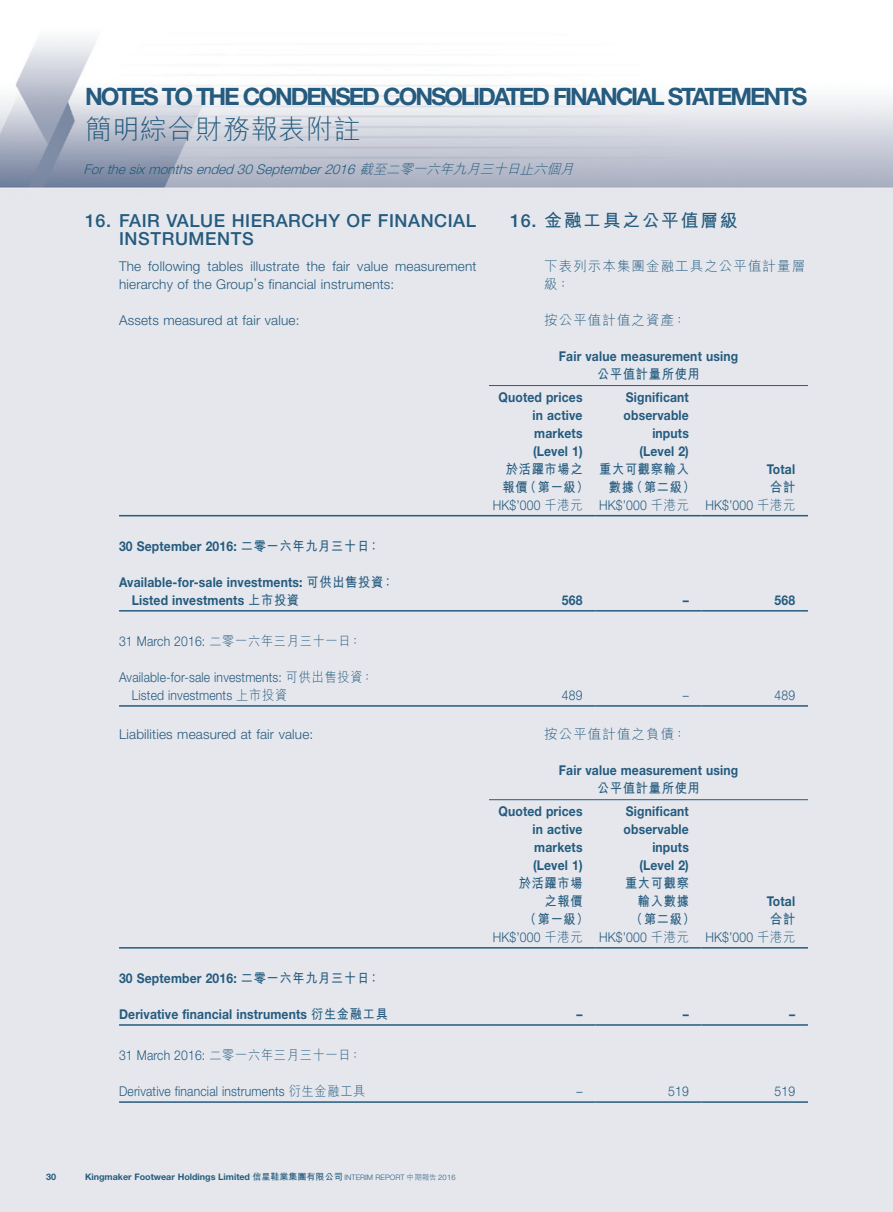
<style>
.page{position:relative;width:893px;height:1212px;background:#fff}
.page>*{position:absolute;margin:0;border:0;box-sizing:border-box;transform-origin:0 0}
.t1{font:300 27px "M Hei HK";letter-spacing:.025em;color:#255b7e}
.t2{font:700 24px "Helvetica Neue LT Std";letter-spacing:-.09em;color:#255b7e}
.Heading_1{font:500 18px/18px "Helvetica Neue LT Std";letter-spacing:.03em;color:#255b7e}
.C_Heading_1{font:700 18px "M Hei HK";letter-spacing:.085em;color:#255b7e}
.Body_Text{font:700 13.5px "Helvetica Neue LT Std";letter-spacing:.015em;color:#255b7e;scale:.9 1}
.Body_Text-2{font:300 13.5px "Helvetica Neue LT Std";letter-spacing:.015em;color:#255b7e;scale:.9 1}
.Body_Text-3{font:300 13.5px/18px "Helvetica Neue LT Std";letter-spacing:.015em;color:#255b7e}
.Body_Text-4{font:700 13.5px "M Hei HK";letter-spacing:.065em;color:#255b7e;scale:.9 1}
.t3{font:italic 300 13.5px "Helvetica Neue LT Std";color:#255b7e}
.C_Body_Text{font:300 13.5px "M Hei HK";letter-spacing:.08em;color:#255b7e}
.t4{font:700 9px "Helvetica Neue LT Std";color:#255b7e}
.s1{font-family:"M Hei HK"}
.s2{font-family:"Helvetica Neue LT Std";font-weight:500}
.s3{font-weight:300;font-size:7.5px}
.s4{font-family:"M Hei HK";font-weight:300;font-size:7.5px}
</style>
<div class="page">
<img style="left:0;top:38px;width:893px;height:1174px">
<hr style="left:489px;top:385px;width:319px;height:1px;background:#255b7e">
<hr style="left:119px;top:515px;width:370px;height:1px;background:#255b7e">
<hr style="left:489px;top:515px;width:106px;height:1px;background:#255b7e">
<hr style="left:595px;top:515px;width:107px;height:1px;background:#255b7e">
<hr style="left:702px;top:515px;width:106px;height:1px;background:#255b7e">
<hr style="left:119px;top:610px;width:370px;height:1px;background:#255b7e">
<hr style="left:489px;top:610px;width:106px;height:1px;background:#255b7e">
<hr style="left:595px;top:610px;width:107px;height:1px;background:#255b7e">
<hr style="left:702px;top:610px;width:106px;height:1px;background:#255b7e">
<hr style="left:119px;top:705px;width:370px;height:2px;background:#255b7e">
<hr style="left:489px;top:705px;width:106px;height:2px;background:#255b7e">
<hr style="left:595px;top:705px;width:107px;height:2px;background:#255b7e">
<hr style="left:702px;top:705px;width:106px;height:2px;background:#255b7e">
<hr style="left:489px;top:799px;width:319px;height:1px;background:#255b7e">
<hr style="left:119px;top:947px;width:370px;height:1px;background:#255b7e">
<hr style="left:489px;top:947px;width:106px;height:1px;background:#255b7e">
<hr style="left:595px;top:947px;width:107px;height:1px;background:#255b7e">
<hr style="left:702px;top:947px;width:106px;height:1px;background:#255b7e">
<hr style="left:119px;top:1024px;width:370px;height:2px;background:#255b7e">
<hr style="left:489px;top:1024px;width:106px;height:2px;background:#255b7e">
<hr style="left:595px;top:1024px;width:107px;height:2px;background:#255b7e">
<hr style="left:702px;top:1024px;width:106px;height:2px;background:#255b7e">
<hr style="left:119px;top:1101px;width:370px;height:2px;background:#255b7e">
<hr style="left:489px;top:1101px;width:106px;height:2px;background:#255b7e">
<hr style="left:595px;top:1101px;width:107px;height:2px;background:#255b7e">
<hr style="left:702px;top:1101px;width:106px;height:2px;background:#255b7e">
<h2 class="t2" style="left:85px;top:81px;width:724px">NOTES TO THE CONDENSED CONSOLIDATED FINANCIAL STATEMENTS</h2>
<h1 class="t1" style="left:85px;top:115px;width:277px">簡明綜合財務報表附註</h1>
<p class="t3" style="left:84px;top:161px;width:495px">For the six months ended 30 September 2016 <span class="s1">截至二零一六年九月三十日止六個月</span></p>
<p class="C_Heading_1" style="left:510px;top:207px;width:229px"><span class="s2">16.</span> 金融工具之公平值層級</p>
<p class="C_Body_Text" style="left:544px;top:259px;width:262px">下表列示本集團金融工具之公平值計量層</p>
<p class="C_Body_Text" style="left:544px;top:277px;width:27px">級：</p>
<p class="C_Body_Text" style="left:544px;top:313px;width:144px">按公平值計值之資產：</p>
<p class="Heading_1" style="left:119px;top:211px;width:358px;text-indent:-34px">16. FAIR VALUE HIERARCHY OF FINANCIAL<br>INSTRUMENTS</p>
<p class="Body_Text-3" style="left:119px;top:257px;width:359px">The following tables illustrate the fair value measurement hierarchy of the Group’s financial instruments:</p>
<p class="Body_Text-3" style="left:119px;top:311px;width:182px">Assets measured at fair value:</p>
<p class="Body_Text" style="left:559px;top:348px;width:201px">Fair value measurement using</p>
<p class="Body_Text-4" style="left:597px;top:364px;width:115px">公平值計量所使用</p>
<p class="Body_Text" style="left:498px;top:389px;width:95px">Quoted prices</p>
<p class="Body_Text" style="left:533px;top:407px;width:57px">in active</p>
<p class="Body_Text" style="left:534px;top:425px;width:55px">markets</p>
<p class="Body_Text" style="left:533px;top:443px;width:57px">(Level 1)</p>
<p class="Body_Text-4" style="left:506px;top:459px;width:87px">於活躍市場之</p>
<p class="Body_Text-4" style="left:503px;top:477px;width:97px">報價（第一級）</p>
<p class="Body_Text" style="left:626px;top:389px;width:71px">Significant</p>
<p class="Body_Text" style="left:624px;top:407px;width:74px">observable</p>
<p class="Body_Text" style="left:652px;top:425px;width:42px">inputs</p>
<p class="Body_Text" style="left:639px;top:443px;width:57px">(Level 2)</p>
<p class="Body_Text-4" style="left:599px;top:459px;width:101px">重大可觀察輸入</p>
<p class="Body_Text-4" style="left:609px;top:477px;width:97px">數據（第二級）</p>
<p class="Body_Text" style="left:767px;top:461px;width:33px">Total</p>
<p class="Body_Text-4" style="left:770px;top:477px;width:29px">合計</p>
<p class="Body_Text-2" style="left:493px;top:497px;width:101px">HK$’000 <span class="s1">千港元</span></p>
<p class="Body_Text-2" style="left:599px;top:497px;width:101px">HK$’000 <span class="s1">千港元</span></p>
<p class="Body_Text-2" style="left:705px;top:497px;width:101px">HK$’000 <span class="s1">千港元</span></p>
<p class="Body_Text" style="left:119px;top:537px;width:291px">30 September 2016: <span class="s1">二零一六年九月三十日：</span></p>
<p class="Body_Text" style="left:119px;top:573px;width:307px">Available-for-sale investments: <span class="s1">可供出售投資：</span></p>
<p class="Body_Text" style="left:132px;top:591px;width:187px">Listed investments <span class="s1">上市投資</span></p>
<p class="Body_Text" style="left:562px;top:591px;width:24px">568</p>
<p class="Body_Text" style="left:683px;top:591px;width:8px">–</p>
<p class="Body_Text" style="left:775px;top:591px;width:24px">568</p>
<p class="Body_Text-2" style="left:119px;top:633px;width:271px">31 March 2016: <span class="s1">二零一六年三月三十一日：</span></p>
<p class="Body_Text-2" style="left:119px;top:669px;width:284px">Available-for-sale investments: <span class="s1">可供出售投資：</span></p>
<p class="Body_Text-2" style="left:132px;top:687px;width:174px">Listed investments <span class="s1">上市投資</span></p>
<p class="Body_Text-2" style="left:562px;top:687px;width:24px">489</p>
<p class="Body_Text-2" style="left:683px;top:687px;width:8px">–</p>
<p class="Body_Text-2" style="left:775px;top:687px;width:24px">489</p>
<p class="Body_Text-3" style="left:119px;top:725px;width:196px">Liabilities measured at fair value:</p>
<p class="Body_Text" style="left:559px;top:762px;width:201px">Fair value measurement using</p>
<p class="Body_Text-4" style="left:597px;top:778px;width:115px">公平值計量所使用</p>
<p class="Body_Text" style="left:498px;top:803px;width:95px">Quoted prices</p>
<p class="Body_Text" style="left:533px;top:821px;width:57px">in active</p>
<p class="Body_Text" style="left:534px;top:839px;width:55px">markets</p>
<p class="Body_Text" style="left:533px;top:857px;width:57px">(Level 1)</p>
<p class="Body_Text-4" style="left:519px;top:873px;width:72px">於活躍市場</p>
<p class="Body_Text-4" style="left:545px;top:891px;width:44px">之報價</p>
<p class="Body_Text-4" style="left:524px;top:909px;width:73px">（第一級）</p>
<p class="C_Body_Text" style="left:544px;top:727px;width:144px">按公平值計值之負債：</p>
<p class="Body_Text" style="left:626px;top:803px;width:71px">Significant</p>
<p class="Body_Text" style="left:624px;top:821px;width:74px">observable</p>
<p class="Body_Text" style="left:652px;top:839px;width:42px">inputs</p>
<p class="Body_Text" style="left:639px;top:857px;width:57px">(Level 2)</p>
<p class="Body_Text-4" style="left:625px;top:873px;width:72px">重大可觀察</p>
<p class="Body_Text-4" style="left:638px;top:891px;width:58px">輸入數據</p>
<p class="Body_Text-4" style="left:630px;top:909px;width:73px">（第二級）</p>
<p class="Body_Text" style="left:767px;top:893px;width:33px">Total</p>
<p class="Body_Text-4" style="left:770px;top:909px;width:29px">合計</p>
<p class="Body_Text-2" style="left:493px;top:929px;width:101px">HK$’000 <span class="s1">千港元</span></p>
<p class="Body_Text-2" style="left:599px;top:929px;width:101px">HK$’000 <span class="s1">千港元</span></p>
<p class="Body_Text-2" style="left:705px;top:929px;width:101px">HK$’000 <span class="s1">千港元</span></p>
<p class="Body_Text" style="left:119px;top:970px;width:291px">30 September 2016: <span class="s1">二零一六年九月三十日：</span></p>
<p class="Body_Text" style="left:119px;top:1006px;width:300px">Derivative financial instruments <span class="s1">衍生金融工具</span></p>
<p class="Body_Text" style="left:576px;top:1006px;width:8px">–</p>
<p class="Body_Text" style="left:683px;top:1006px;width:8px">–</p>
<p class="Body_Text" style="left:789px;top:1006px;width:8px">–</p>
<p class="Body_Text-2" style="left:119px;top:1047px;width:271px">31 March 2016: <span class="s1">二零一六年三月三十一日：</span></p>
<p class="Body_Text-2" style="left:119px;top:1083px;width:275px">Derivative financial instruments <span class="s1">衍生金融工具</span></p>
<p class="Body_Text-2" style="left:576px;top:1083px;width:8px">–</p>
<p class="Body_Text-2" style="left:668px;top:1083px;width:24px">519</p>
<p class="Body_Text-2" style="left:775px;top:1083px;width:24px">519</p>
<p class="t4" style="left:46px;top:1171px;width:11px">30</p>
<p class="t4" style="left:85px;top:1171px;width:372px">Kingmaker Footwear Holdings Limited <span class="s1">信星鞋業集團有限公司</span> <span class="s3">INTERIM REPORT</span> <span class="s4">中期報告</span> <span class="s3">2016</span></p>
</div>
